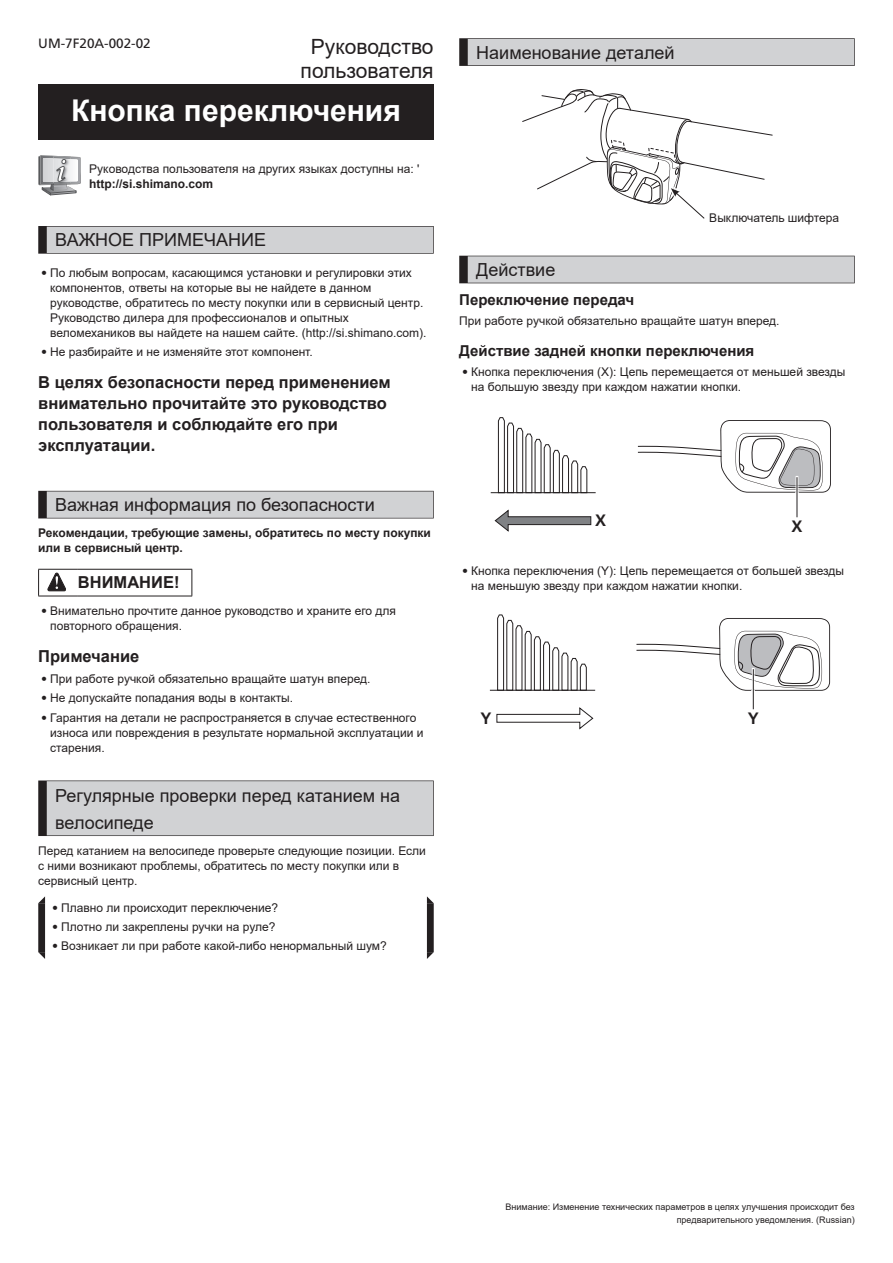
<style>
.page{position:relative;width:893px;height:1263px;background:#fff}
.page>*{position:absolute;margin:0;border:0;box-sizing:border-box;transform-origin:0 0}
.t1{font:700 30px "Arial";color:#fff}
.t2{font:21px/24px "Arial";color:#231f20;text-align:center}
.t3{font:18px/27px "Arial";color:#231f20}
.t4{font:700 16.5px/21px "Arial";color:#231f20}
.t5{font:700 16.5px "Frutiger LT Pro";color:#231f20}
.t6{font:700 15px "Arial";color:#231f20}
.t7{font:13.5px "Frutiger LT Pro";color:#231f20}
.t8{font:12px/15px "Arial";color:#231f20}
.t9{font:700 12px/15px "Arial";color:#231f20}
.t10{font:9px/13.5px "Arial";color:#231f20;text-align:right}
.s1{font-family:"Frutiger LT Pro";font-weight:300}
</style>
<div class="page">
<div style="left:38px;top:226px;width:396px;height:28px;background:#231f20"></div>
<div style="left:47px;top:227px;width:386px;height:26px;background:#d1d2d4"></div>
<div style="left:38px;top:491px;width:396px;height:27px;background:#231f20"></div>
<div style="left:47px;top:491px;width:386px;height:27px;background:#d1d2d4"></div>
<div style="left:38px;top:780px;width:396px;height:56px;background:#231f20"></div>
<div style="left:47px;top:781px;width:386px;height:54px;background:#d1d2d4"></div>
<div style="left:38px;top:85px;width:396px;height:55px;background:#231f20"></div>
<hr style="left:38px;top:569px;width:40px;height:1px;background:#231f20">
<svg style="left:38px;top:569px;width:1px;height:27px"></svg>
<hr style="left:78px;top:569px;width:114px;height:1px;background:#231f20">
<svg style="left:192px;top:569px;width:1px;height:27px"></svg>
<hr style="left:38px;top:596px;width:40px;height:1px;background:#231f20">
<hr style="left:78px;top:596px;width:114px;height:1px;background:#231f20">
<svg style="left:38px;top:896px;width:396px;height:63px"></svg>
<div style="left:459px;top:38px;width:396px;height:28px;background:#231f20"></div>
<div style="left:468px;top:39px;width:386px;height:26px;background:#d1d2d4"></div>
<div style="left:459px;top:256px;width:396px;height:27px;background:#231f20"></div>
<div style="left:468px;top:256px;width:386px;height:27px;background:#d1d2d4"></div>
<hr style="left:490px;top:690px;width:105px;height:1px;background:#231f20">
<svg style="left:497px;top:614px;width:90px;height:77px"></svg>
<svg style="left:496px;top:707px;width:98px;height:23px"></svg>
<img style="left:752px;top:691px;width:2px;height:19px">
<svg style="left:636px;top:618px;width:194px;height:73px"></svg>
<hr style="left:753px;top:669px;width:1px;height:40px;background:#231f20">
<hr style="left:491px;top:492px;width:105px;height:1px;background:#231f20">
<svg style="left:498px;top:417px;width:89px;height:76px"></svg>
<svg style="left:494px;top:509px;width:98px;height:23px"></svg>
<img style="left:796px;top:493px;width:2px;height:25px">
<svg style="left:637px;top:420px;width:194px;height:73px"></svg>
<hr style="left:797px;top:477px;width:1px;height:40px;background:#231f20">
<svg style="left:522px;top:89px;width:251px;height:130px"></svg>
<svg style="left:48px;top:573px;width:18px;height:18px"></svg>
<svg style="left:38px;top:155px;width:43px;height:40px"></svg>
<p class="t7" style="left:38px;top:36px;width:114px">UM-7F20A-002-02</p>
<h2 class="t2" style="left:301px;top:34px;width:134px">Руководство пользователя</h2>
<h1 class="t1" style="left:71px;top:90px;width:331px">Кнопка переключения</h1>
<p class="t8" style="left:89px;top:161px;width:332px">Руководства пользователя на других языках доступны на: '</p>
<p class="t9" style="left:89px;top:176px;width:126px">http://si.shimano.com</p>
<h3 class="t3" style="left:55px;top:226px;width:212px">ВАЖНОЕ ПРИМЕЧАНИЕ</h3>
<p class="t8" style="left:50px;top:265px;width:378px;text-indent:-9px"><span class="s1">•</span> По любым вопросам, касающимся установки и регулировки этих компонентов, ответы на которые вы не найдете в данном руководстве, обратитесь по месту покупки или в сервисный центр.<br>Руководство дилера для профессионалов и опытных веломехаников вы найдете на нашем сайте. (http://si.shimano.com).</p>
<p class="t8" style="left:41px;top:344px;width:273px"><span class="s1">•</span> Не разбирайте и не изменяйте этот компонент.</p>
<h3 class="t4" style="left:38px;top:372px;width:354px">В целях безопасности перед применением внимательно прочитайте это руководство пользователя и соблюдайте его при эксплуатации.</h3>
<h3 class="t3" style="left:55px;top:491px;width:321px">Важная информация по безопасности</h3>
<p class="t9" style="left:38px;top:526px;width:394px">Рекомендации, требующие замены, обратитесь по месту покупки или в сервисный центр.</p>
<h3 class="t4" style="left:78px;top:572px;width:103px">ВНИМАНИЕ!</h3>
<p class="t8" style="left:50px;top:603px;width:347px;text-indent:-9px"><span class="s1">•</span> Внимательно прочтите данное руководство и храните его для повторного обращения.</p>
<h3 class="t4" style="left:38px;top:646px;width:103px">Примечание</h3>
<p class="t8" style="left:41px;top:671px;width:331px"><span class="s1">•</span> При работе ручкой обязательно вращайте шатун вперед.</p>
<p class="t8" style="left:41px;top:691px;width:253px"><span class="s1">•</span> Не допускайте попадания воды в контакты.</p>
<p class="t8" style="left:50px;top:710px;width:375px;text-indent:-9px"><span class="s1">•</span> Гарантия на детали не распространяется в случае естественного износа или повреждения в результате нормальной эксплуатации и старения.</p>
<h3 class="t3" style="left:55px;top:782px;width:346px">Регулярные проверки перед катанием на велосипеде</h3>
<p class="t8" style="left:38px;top:843px;width:389px">Перед катанием на велосипеде проверьте следующие позиции. Если с ними возникают проблемы, обратитесь по месту покупки или в сервисный центр.</p>
<p class="t8" style="left:52px;top:900px;width:227px"><span class="s1">•</span> Плавно ли происходит переключение?</p>
<p class="t8" style="left:52px;top:919px;width:225px"><span class="s1">•</span> Плотно ли закреплены ручки на руле?</p>
<p class="t8" style="left:52px;top:939px;width:336px"><span class="s1">•</span> Возникает ли при работе какой-либо ненормальный шум?</p>
<h3 class="t3" style="left:476px;top:39px;width:200px">Наименование деталей</h3>
<p class="t8" style="left:709px;top:210px;width:131px">Выключатель шифтера</p>
<h3 class="t3" style="left:476px;top:256px;width:81px">Действие</h3>
<p class="t6" style="left:459px;top:289px;width:177px">Переключение передач</p>
<p class="t8" style="left:459px;top:313px;width:322px">При работе ручкой обязательно вращайте шатун вперед.</p>
<p class="t6" style="left:459px;top:340px;width:297px">Действие задней кнопки переключения</p>
<p class="t8" style="left:471px;top:364px;width:376px;text-indent:-9px"><span class="s1">•</span> Кнопка переключения (X): Цепь перемещается от меньшей звезды на большую звезду при каждом нажатии кнопки.</p>
<h3 class="t5" style="left:595px;top:511px;width:13px">X</h3>
<h3 class="t5" style="left:791px;top:516px;width:13px">X</h3>
<p class="t8" style="left:471px;top:563px;width:374px;text-indent:-9px"><span class="s1">•</span> Кнопка переключения (Y): Цепь перемещается от большей звезды на меньшую звезду при каждом нажатии кнопки.</p>
<h3 class="t5" style="left:480px;top:708px;width:13px">Y</h3>
<h3 class="t5" style="left:748px;top:708px;width:13px">Y</h3>
<p class="t10" style="left:505px;top:1200px;width:351px">Внимание: Изменение технических параметров в целях улучшения происходит без предварительного уведомления. (Russian)</p>
</div>
